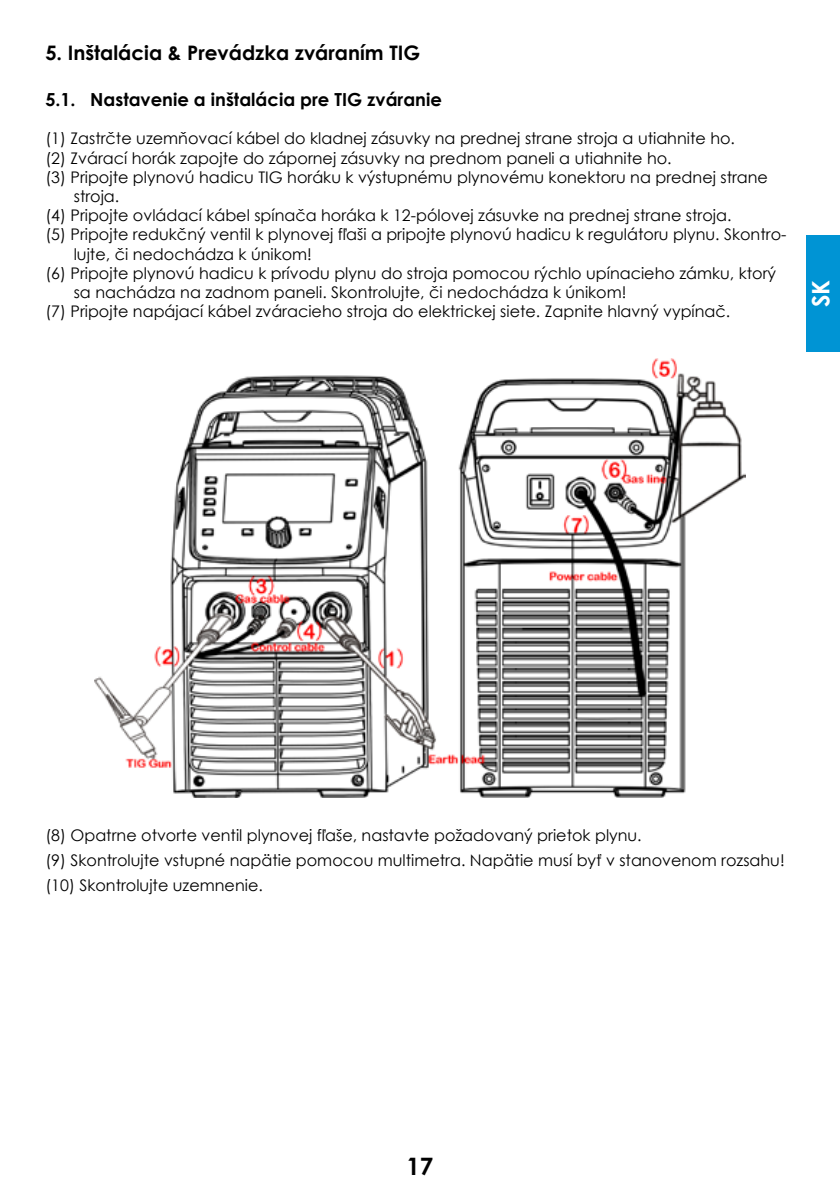
<style>
.page{position:relative;width:840px;height:1191px;background:#fff}
.page>*{position:absolute;margin:0;border:0;box-sizing:border-box;transform-origin:0 0}
.t1{font:700 24px "Century Gothic";color:#fff}
.t2{font:700 24px "Century Gothic";color:#000}
.t3{font:700 20px "Century Gothic";color:#000}
.t4{font:700 18px "Century Gothic";color:#000}
.t5{font:16px/24.8px "Century Gothic";color:#000}
</style>
<div class="page">
<div style="left:805px;top:235px;width:34px;height:116px;background:#0094d4"></div>
<img style="left:94px;top:359px;width:651px;height:438px">
<p class="t3" style="left:45px;top:38px;width:376px">5. Inštalácia &amp; Prevádzka zváraním TIG</p>
<p class="t4" style="left:45px;top:86px;width:398px">5.1. Nastavenie a inštalácia pre TIG zváranie</p>
<p class="t5" style="left:45px;top:126px;width:690px">(1) Zastrčte uzemňovací kábel do kladnej zásuvky na prednej strane stroja a utiahnite ho.</p>
<p class="t5" style="left:45px;top:145px;width:627px">(2) Zvárací horák zapojte do zápornej zásuvky na prednom paneli a utiahnite ho.</p>
<p class="t5" style="left:45px;top:164px;width:723px">(3) Pripojte plynovú hadicu TIG horáku k výstupnému plynovému konektoru na prednej strane</p>
<p class="t5" style="left:74px;top:184px;width:47px">stroja.</p>
<p class="t5" style="left:45px;top:203px;width:687px">(4) Pripojte ovládací kábel spínača horáka k 12-pólovej zásuvke na prednej strane stroja.</p>
<p class="t5" style="left:45px;top:222px;width:742px">(5) Pripojte redukčný ventil k plynovej fľaši a pripojte plynovú hadicu k regulátoru plynu. Skontro-</p>
<p class="t5" style="left:74px;top:241px;width:239px">lujte, či nedochádza k únikom!</p>
<p class="t5" style="left:45px;top:260px;width:732px">(6) Pripojte plynovú hadicu k prívodu plynu do stroja pomocou rýchlo upínacieho zámku, ktorý</p>
<p class="t5" style="left:74px;top:280px;width:554px">sa nachádza na zadnom paneli. Skontrolujte, či nedochádza k únikom!</p>
<p class="t5" style="left:45px;top:299px;width:686px">(7) Pripojte napájací kábel zváracieho stroja do elektrickej siete. Zapnite hlavný vypínač.</p>
<h1 class="t1" style="left:802px;top:307px;width:29px;rotate:-90deg">SK</h1>
<p class="t5" style="left:45px;top:823px;width:740px">(8) Opatrne otvorte ventil plynovej fľaše, nastavte požadovaný prietok plynu.<br>(9) Skontrolujte vstupné napätie pomocou multimetra. Napätie musí byť v stanovenom rozsahu! (10) Skontrolujte uzemnenie.</p>
<h1 class="t2" style="left:406px;top:1148px;width:28px">17</h1>
</div>
